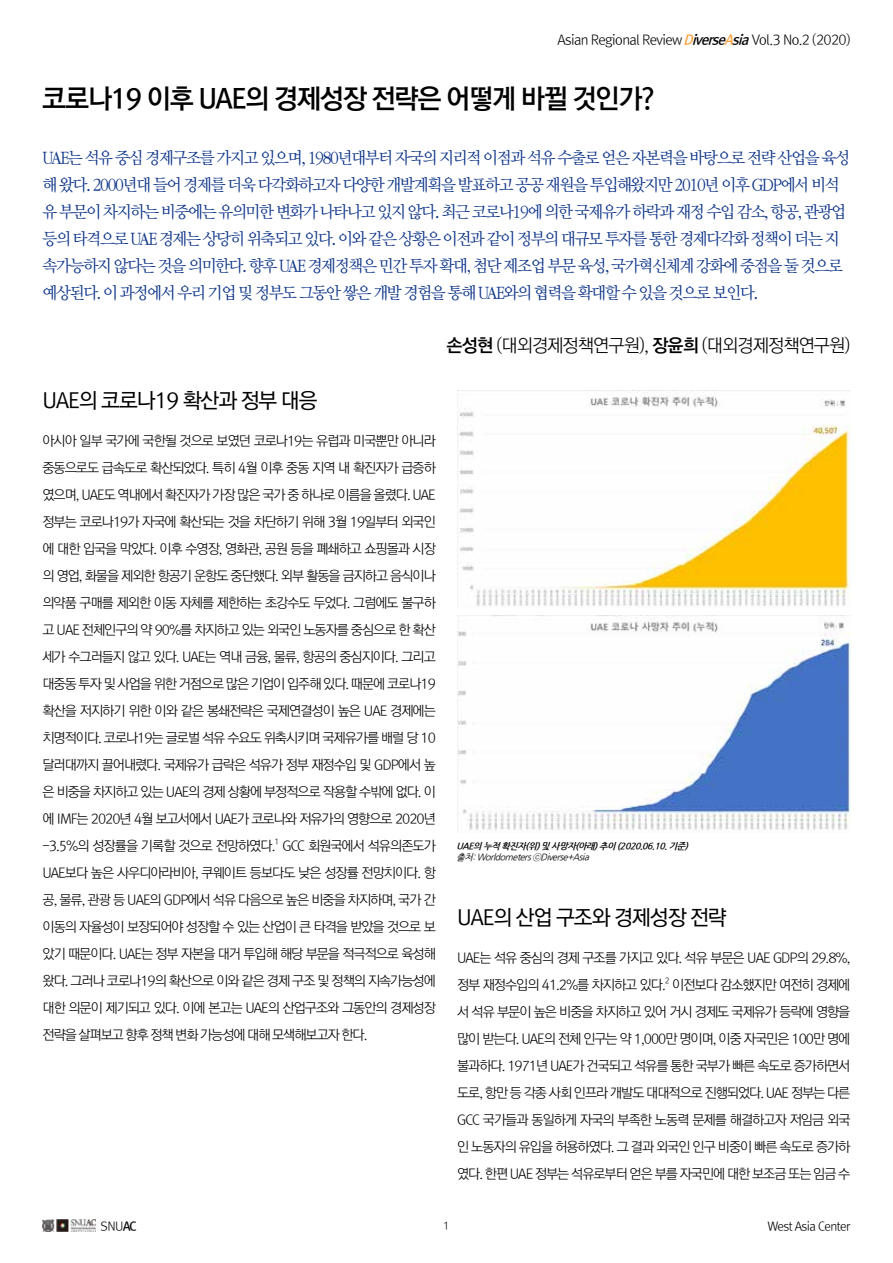
<style>
.page{position:relative;width:893px;height:1263px;background:#fff}
.page>*{position:absolute;margin:0;border:0;box-sizing:border-box;transform-origin:0 0}
.t1{font:27px "Rix Go B";letter-spacing:-.05em;color:#000}
.t2{font:21px "Rix Go M";letter-spacing:-.05em;color:#000}
.t3{font:18px "Rix Go L";letter-spacing:-.05em;color:#000}
.t4{font:16.5px/27px "Rix Mj M";letter-spacing:-.075em;color:#0c3388}
.t5{font:13.5px/27px "Rix Go L";letter-spacing:-.075em;color:#000;text-align:justify}
.t6{font:13.5px "Rix Go L";letter-spacing:-.05em;color:#000}
.t7{font:12px "Rix Go L";letter-spacing:-.05em;color:#000}
.t8{font:10.5px "Rix Go L";color:#000}
.t9{font:italic 700 9px "Nanum Gothic";letter-spacing:-.05em;color:#000}
.t10{font:italic 9px "Nanum Gothic";color:#000}
.t11{font:7.8px "Rix Go L";color:#000}
.s1{font-family:"Rix Go B";font-style:italic;color:#ff9f37}
.s2{font-family:"Rix Go B";font-style:italic}
.s3{font-family:"Rix Go B"}
</style>
<div class="page">
<img style="left:43px;top:1220px;width:53px;height:12px">
<img style="left:457px;top:390px;width:393px;height:216px">
<img style="left:457px;top:615px;width:393px;height:217px">
<p class="t6" style="left:557px;top:31px;width:294px">Asian Regional Review <span class="s1">D</span><span class="s2">iverse</span><span class="s1">A</span><span class="s2">sia</span> Vol.3 No.2 (2020)</p>
<h1 class="t1" style="left:42px;top:80px;width:614px">코로나19 이후 UAE의 경제성장 전략은 어떻게 바뀔 것인가?</h1>
<p class="t4" style="left:43px;top:144px;width:809px">UAE는 석유 중심 경제구조를 가지고 있으며, 1980년대부터 자국의 지리적 이점과 석유 수출로 얻은 자본력을 바탕으로 전략 산업을 육성 해 왔다. 2000년대 들어 경제를 더욱 다각화하고자 다양한 개발계획을 발표하고 공공 재원을 투입해왔지만 2010년 이후 GDP에서 비석 유 부문이 차지하는 비중에는 유의미한 변화가 나타나고 있지 않다. 최근 코로나19에 의한 국제유가 하락과 재정 수입 감소, 항공, 관광업 등의 타격으로 UAE 경제는 상당히 위축되고 있다. 이와 같은 상황은 이전과 같이 정부의 대규모 투자를 통한 경제다각화 정책이 더는 지 속가능하지 않다는 것을 의미한다. 향후 UAE 경제정책은 민간 투자 확대, 첨단 제조업 부문 육성, 국가혁신체계 강화에 중점을 둘 것으로 예상된다. 이 과정에서 우리 기업 및 정부도 그동안 쌓은 개발 경험을 통해 UAE와의 협력을 확대할 수 있을 것으로 보인다.</p>
<h3 class="t3" style="left:447px;top:334px;width:405px"><span class="s3">손성현</span> (대외경제정책연구원), <span class="s3">장윤희</span> (대외경제정책연구원)</h3>
<h2 class="t2" style="left:43px;top:387px;width:277px">UAE의 코로나19 확산과 정부 대응</h2>
<p class="t5" style="left:43px;top:427px;width:395px">아시아 일부 국가에 국한될 것으로 보였던 코로나19는 유럽과 미국뿐만 아니라 중동으로도 급속도로 확산되었다. 특히 4월 이후 중동 지역 내 확진자가 급증하 였으며, UAE도 역내에서 확진자가 가장 많은 국가 중 하나로 이름을 올렸다. UAE 정부는 코로나19가 자국에 확산되는 것을 차단하기 위해 3월 19일부터 외국인 에 대한 입국을 막았다. 이후 수영장, 영화관, 공원 등을 폐쇄하고 쇼핑몰과 시장 의 영업, 화물을 제외한 항공기 운항도 중단했다. 외부 활동을 금지하고 음식이나 의약품 구매를 제외한 이동 자체를 제한하는 초강수도 두었다. 그럼에도 불구하 고 UAE 전체인구의 약 90%를 차지하고 있는 외국인 노동자를 중심으로 한 확산 세가 수그러들지 않고 있다. UAE는 역내 금융, 물류, 항공의 중심지이다. 그리고 대중동 투자 및 사업을 위한 거점으로 많은 기업이 입주해 있다. 때문에 코로나19 확산을 저지하기 위한 이와 같은 봉쇄전략은 국제연결성이 높은 UAE 경제에는 치명적이다. 코로나19는 글로벌 석유 수요도 위축시키며 국제유가를 배럴 당 10 달러대까지 끌어내렸다. 국제유가 급락은 석유가 정부 재정수입 및 GDP에서 높 은 비중을 차지하고 있는 UAE의 경제 상황에 부정적으로 작용할 수밖에 없다. 이 에 IMF는 2020년 4월 보고서에서 UAE가 코로나와 저유가의 영향으로 2020년 -3.5%의 성장률을 기록할 것으로 전망하였다.</p>
<p class="t11" style="left:274px;top:836px;width:6px">1</p>
<p class="t5" style="left:43px;top:832px;width:395px;text-indent:240px">GCC 회원국에서 석유의존도가 UAE보다 높은 사우디아라비아, 쿠웨이트 등보다도 낮은 성장률 전망치이다. 항 공, 물류, 관광 등 UAE의 GDP에서 석유 다음으로 높은 비중을 차지하며, 국가 간 이동의 자율성이 보장되어야 성장할 수 있는 산업이 큰 타격을 받았을 것으로 보 았기 때문이다. UAE는 정부 자본을 대거 투입해 해당 부문을 적극적으로 육성해 왔다. 그러나 코로나19의 확산으로 이와 같은 경제 구조 및 정책의 지속가능성에 대한 의문이 제기되고 있다. 이에 본고는 UAE의 산업구조와 그동안의 경제성장 전략을 살펴보고 향후 정책 변화 가능성에 대해 모색해보고자 한다.</p>
<p class="t9" style="left:456px;top:842px;width:236px">UAE의 누적 확진자(위)및 사망자(아래)추이 (2020.06.10.기준)</p>
<p class="t10" style="left:456px;top:853px;width:136px">출처:WorldometersⓒDiverse+Asia</p>
<h2 class="t2" style="left:457px;top:904px;width:271px">UAE의 산업 구조와 경제성장 전략</h2>
<p class="t5" style="left:457px;top:944px;width:395px">UAE는 석유 중심의 경제 구조를 가지고 있다. 석유 부문은 UAE GDP의 29.8%, 정부 재정수입의 41.2%를 차지하고 있다.</p>
<p class="t11" style="left:665px;top:976px;width:6px">2</p>
<p class="t5" style="left:457px;top:971px;width:395px;text-indent:215px">이전보다 감소했지만 여전히 경제에 서 석유 부문이 높은 비중을 차지하고 있어 거시 경제도 국제유가 등락에 영향을 많이 받는다. UAE의 전체 인구는 약 1,000만 명이며, 이중 자국민은 100만 명에 불과하다. 1971년 UAE가 건국되고 석유를 통한 국부가 빠른 속도로 증가하면서 도로, 항만 등 각종 사회 인프라 개발도 대대적으로 진행되었다. UAE 정부는 다른 GCC 국가들과 동일하게 자국의 부족한 노동력 문제를 해결하고자 저임금 외국 인 노동자의 유입을 허용하였다. 그 결과 외국인 인구 비중이 빠른 속도로 증가하 였다. 한편 UAE 정부는 석유로부터 얻은 부를 자국민에 대한 보조금 또는 임금 수</p>
<p class="t7" style="left:101px;top:1218px;width:38px">SNU<span class="s3">AC</span></p>
<p class="t8" style="left:443px;top:1218px;width:8px">1</p>
<p class="t7" style="left:767px;top:1218px;width:84px">West Asia Center</p>
</div>
